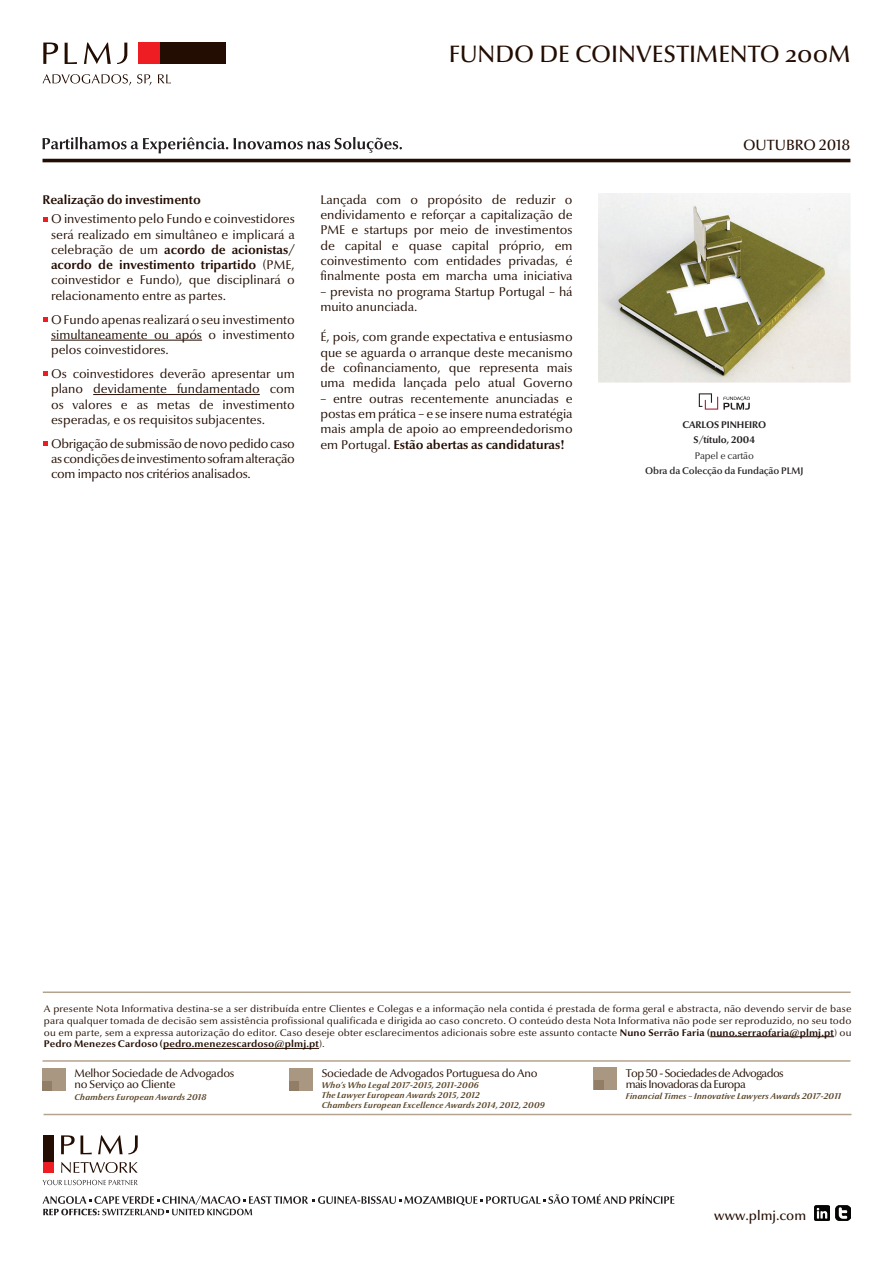
<style>
.page{position:relative;width:893px;height:1263px;background:#fff}
.page>*{position:absolute;margin:0;border:0;box-sizing:border-box;transform-origin:0 0}
.t1{font:24px "Optima Nova LT Medium Os F";color:#230d02}
.t2{font:500 15px "Optima Nova LT";color:#230d02}
.t3{font:500 13.5px "Optima Nova LT";color:#230d02}
.t4{font:12.75px/15.3px "Optima Nova LT";color:#230d02;text-align:justify}
.t5{font:700 12.75px "Optima Nova LT";color:#230d02}
.t6{font:11.4px/11.4px "Optima Nova LT";letter-spacing:-.02em;color:#230d02}
.t7{font:11.4px/11.4px "Optima Nova LT";letter-spacing:-.05em;color:#230d02}
.t8{font:9.75px/11.7px "Optima Nova LT";letter-spacing:.01em;color:#230d02;text-align:justify;scale:1.04 1}
.t9{font:600 9.75px "Optima Nova LT";letter-spacing:-.01em;color:#231f20}
.t10{font:700 9.75px/14.7px "Optima Nova LT";letter-spacing:-.01em;color:#231f20}
.t11{font:9.75px "Optima Nova LT";letter-spacing:-.01em;color:#231f20}
.t12{font:italic 700 8.55px/9.8px "Optima Nova LT";letter-spacing:.025em;color:#5a4527}
.s1{font-weight:700}
.s2{font-size:9.45px}
</style>
<div class="page">
<hr style="left:43px;top:159px;width:807px;height:3px;background:#230d02">
<svg style="left:43px;top:137px;width:359px;height:16px"></svg>
<hr style="left:43px;top:1060px;width:807px;height:2px;background:#b4a38e">
<hr style="left:44px;top:1114px;width:807px;height:1px;background:#b4a38e">
<div style="left:159px;top:43px;width:67px;height:21px;background:#230d02"></div>
<div style="left:138px;top:43px;width:21px;height:21px;background:#ee1d23"></div>
<svg style="left:43px;top:43px;width:85px;height:21px"></svg>
<svg style="left:43px;top:74px;width:88px;height:12px"></svg>
<svg style="left:137px;top:74px;width:14px;height:12px"></svg>
<svg style="left:158px;top:74px;width:13px;height:9px"></svg>
<div style="left:43px;top:1068px;width:23px;height:23px;background:#a99781"></div>
<div style="left:43px;top:1081px;width:9px;height:10px;background:#927e67"></div>
<div style="left:289px;top:1068px;width:23px;height:23px;background:#a99781"></div>
<div style="left:289px;top:1081px;width:10px;height:10px;background:#927e67"></div>
<div style="left:594px;top:1067px;width:23px;height:23px;background:#a99781"></div>
<div style="left:594px;top:1080px;width:10px;height:10px;background:#927e67"></div>
<img style="left:814px;top:1205px;width:15px;height:15px">
<img style="left:835px;top:1205px;width:15px;height:15px">
<svg style="left:43px;top:1180px;width:95px;height:5px"></svg>
<div style="left:43px;top:1162px;width:11px;height:11px;background:#ee1d23"></div>
<div style="left:43px;top:1135px;width:11px;height:27px;background:#230d02"></div>
<svg style="left:61px;top:1135px;width:77px;height:19px"></svg>
<svg style="left:61px;top:1162px;width:77px;height:11px"></svg>
<svg style="left:43px;top:1194px;width:631px;height:21px"></svg>
<hr style="left:43px;top:991px;width:808px;height:2px;background:#b4a38e">
<hr style="left:710px;top:1036px;width:124px;height:1px;background:#230d02">
<hr style="left:163px;top:1048px;width:156px;height:1px;background:#230d02">
<hr style="left:51px;top:340px;width:151px;height:1px;background:#230d02">
<hr style="left:93px;top:394px;width:167px;height:1px;background:#230d02">
<svg style="left:43px;top:217px;width:5px;height:5px"></svg>
<svg style="left:43px;top:317px;width:5px;height:5px"></svg>
<svg style="left:43px;top:371px;width:5px;height:5px"></svg>
<svg style="left:43px;top:441px;width:5px;height:5px"></svg>
<svg style="left:699px;top:393px;width:51px;height:17px"></svg>
<img style="left:598px;top:193px;width:252px;height:190px">
<h1 class="t1" style="left:449px;top:40px;width:403px">FUNDO DE COINVESTIMENTO 200M</h1>
<p class="t5" style="left:43px;top:192px;width:160px">Realização do investimento</p>
<p class="t4" style="left:51px;top:212px;width:245px">O investimento pelo Fundo e coinvestidores será realizado em simultâneo e implicará a celebração de um <span class="s1">acordo de acionistas/ acordo de investimento tripartido</span> (PME, coinvestidor e Fundo), que disciplinará o relacionamento entre as partes.</p>
<p class="t4" style="left:51px;top:312px;width:245px">O Fundo apenas realizará o seu investimento simultaneamente ou após o investimento pelos coinvestidores.</p>
<p class="t4" style="left:51px;top:366px;width:245px">Os coinvestidores deverão apresentar um plano devidamente fundamentado com os valores e as metas de investimento esperadas, e os requisitos subjacentes.</p>
<p class="t4" style="left:51px;top:436px;width:245px">Obrigação de submissão de novo pedido caso as condições de investimento sofram alteração com impacto nos critérios analisados.</p>
<p class="t4" style="left:320px;top:192px;width:254px">Lançada com o propósito de reduzir o endividamento e reforçar a capitalização de PME e startups por meio de investimentos de capital e quase capital próprio, em coinvestimento com entidades privadas, é finalmente posta em marcha uma iniciativa</p>
<p class="t4" style="left:320px;top:284px;width:254px">– prevista no programa Startup Portugal – há muito anunciada.</p>
<p class="t4" style="left:320px;top:330px;width:254px">É, pois, com grande expectativa e entusiasmo que se aguarda o arranque deste mecanismo de cofinanciamento, que representa mais uma medida lançada pelo atual Governo</p>
<p class="t4" style="left:320px;top:391px;width:254px">– entre outras recentemente anunciadas e postas em prática – e se insere numa estratégia mais ampla de apoio ao empreendedorismo em Portugal. <span class="s1">Estão abertas as candidaturas!</span></p>
<p class="t2" style="left:743px;top:136px;width:12px">outubro</p>
<p class="t2" style="left:819px;top:136px;width:33px">2018</p>
<p class="t10" style="left:694px;top:418px;width:63px;text-indent:20px">S PINHEIRO<br>S/título, 2004</p>
<p class="t11" style="left:695px;top:450px;width:61px">Papel e cartão</p>
<p class="t9" style="left:645px;top:465px;width:160px">Obra da Colecção da Fundação PLMJ</p>
<p class="t10" style="left:682px;top:418px;width:8px">CARLO</p>
<p class="t8" style="left:44px;top:1003px;width:778px">A presente Nota Informativa destina-se a ser distribuída entre Clientes e Colegas e a informação nela contida é prestada de forma geral e abstracta, não devendo servir de base para qualquer tomada de decisão sem assistência profissional qualificada e dirigida ao caso concreto. O conteúdo desta Nota Informativa não pode ser reproduzido, no seu todo ou em parte, sem a expressa autorização do editor. Caso deseje obter esclarecimentos adicionais sobre este assunto contacte <span class="s1">Nuno Serrão Faria (nuno.serraofaria@plmj.pt</span><span class="s2">)</span> ou <span class="s1">Pedro Menezes Cardoso (pedro.menezescardoso@plmj.pt</span><span class="s2">).</span></p>
<p class="t6" style="left:74px;top:1068px;width:162px">Melhor Sociedade de Advogados no Serviço ao Cliente</p>
<p class="t12" style="left:74px;top:1092px;width:134px">Chambers European Awards 2018</p>
<p class="t6" style="left:322px;top:1068px;width:217px">Sociedade de Advogados Portuguesa do Ano</p>
<p class="t12" style="left:322px;top:1081px;width:225px">Who’s Who Legal 2017-2015, 2011-2006<br>The Lawyer European Awards 2015, 2012<br>Chambers European Excellence Awards 2014, 2012, 2009</p>
<p class="t7" style="left:626px;top:1067px;width:159px">Top 50 - Sociedades de Advogados mais Inovadoras da Europa</p>
<p class="t12" style="left:626px;top:1092px;width:217px">Financial Times – Innovative Lawyers Awards 2017-2011</p>
<p class="t3" style="left:714px;top:1208px;width:93px">www.plmj.com</p>
</div>
